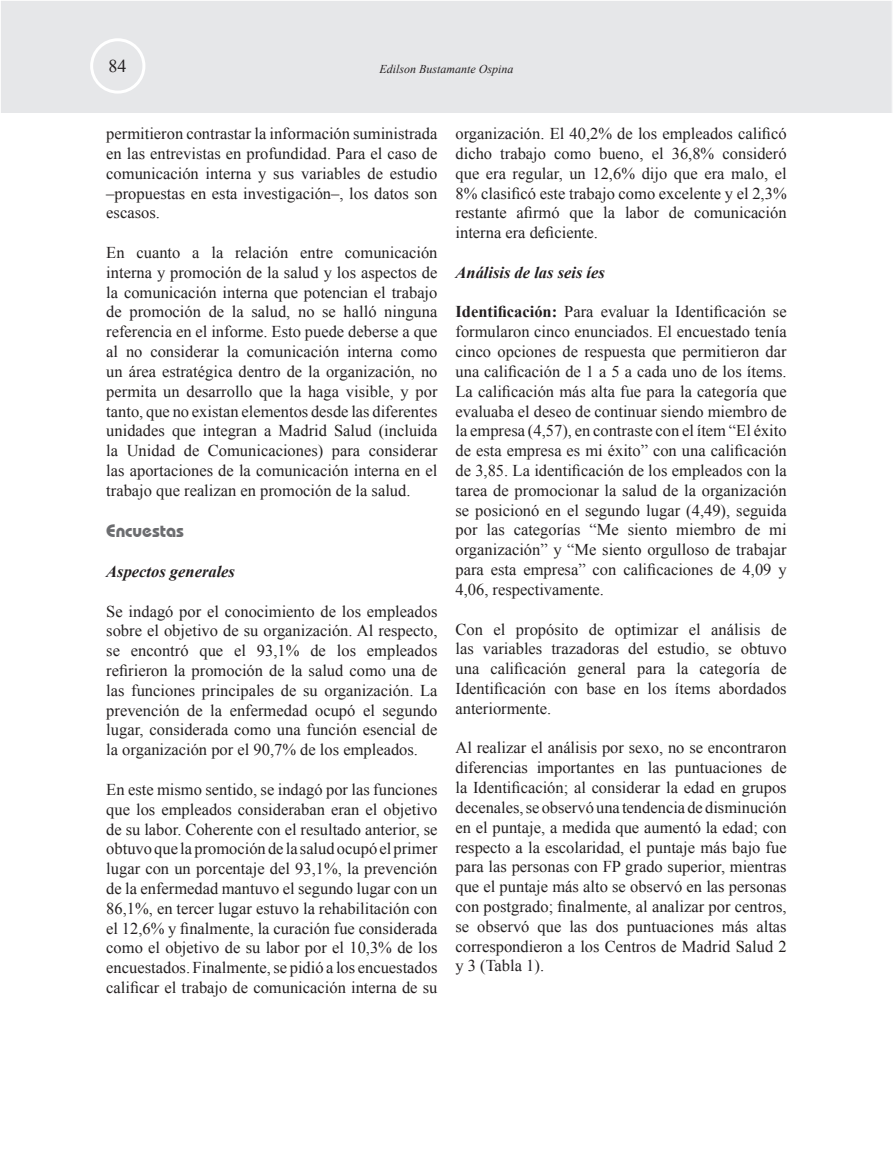
<style>
.page{position:relative;width:893px;height:1149px;background:#fff}
.page>*{position:absolute;margin:0;border:0;box-sizing:border-box;transform-origin:0 0}
.t1{font:700 18px "Bauhaus IT Cby BT";color:#6c6d70}
.t2{font:18px "Times New Roman";color:#231f20}
.t3{font:16.5px/19.8px "Times New Roman";color:#231f20;text-align:justify}
.t4{font:italic 700 16.5px "Times New Roman";color:#231f20}
.t5{font:italic 12px "Times New Roman";color:#231f20}
.s1{font-weight:700}
</style>
<div class="page">
<div style="left:0;top:0;width:893px;height:113px;background:#e6e7e9"></div>
<div style="left:90px;top:38px;width:55px;height:56px;border:3px solid #fff;border-radius:50%"></div>
<p class="t2" style="left:109px;top:54px;width:19px">84</p>
<p class="t5" style="left:379px;top:61px;width:136px">Edilson Bustamante Ospina</p>
<p class="t3" style="left:106px;top:123px;width:333px">permitieron contrastar la información suministrada en las entrevistas en profundidad. Para el caso de comunicación interna y sus variables de estudio –propuestas en esta investigación–, los datos son escasos.</p>
<p class="t3" style="left:106px;top:242px;width:333px">En cuanto a la relación entre comunicación interna y promoción de la salud y los aspectos de la comunicación interna que potencian el trabajo de promoción de la salud, no se halló ninguna referencia en el informe. Esto puede deberse a que al no considerar la comunicación interna como un área estratégica dentro de la organización, no permita un desarrollo que la haga visible, y por tanto, que no existan elementos desde las diferentes unidades que integran a Madrid Salud (incluida la Unidad de Comunicaciones) para considerar las aportaciones de la comunicación interna en el trabajo que realizan en promoción de la salud.</p>
<p class="t1" style="left:106px;top:520px;width:79px">Encuestas</p>
<p class="t4" style="left:106px;top:559px;width:130px">Aspectos generales</p>
<p class="t3" style="left:106px;top:600px;width:333px">Se indagó por el conocimiento de los empleados sobre el objetivo de su organización. Al respecto, se encontró que el 93,1% de los empleados refirieron la promoción de la salud como una de las funciones principales de su organización. La prevención de la enfermedad ocupó el segundo lugar, considerada como una función esencial de la organización por el 90,7% de los empleados.</p>
<p class="t3" style="left:106px;top:779px;width:333px">En este mismo sentido, se indagó por las funciones que los empleados consideraban eran el objetivo de su labor. Coherente con el resultado anterior, se obtuvo que la promoción de la salud ocupó el primer lugar con un porcentaje del 93,1%, la prevención de la enfermedad mantuvo el segundo lugar con un 86,1%, en tercer lugar estuvo la rehabilitación con el 12,6% y finalmente, la curación fue considerada como el objetivo de su labor por el 10,3% de los encuestados. Finalmente, se pidió a los encuestados calificar el trabajo de comunicación interna de su</p>
<p class="t3" style="left:455px;top:123px;width:333px">organización. El 40,2% de los empleados calificó dicho trabajo como bueno, el 36,8% consideró que era regular, un 12,6% dijo que era malo, el 8% clasificó este trabajo como excelente y el 2,3% restante afirmó que la labor de comunicación interna era deficiente.</p>
<p class="t4" style="left:455px;top:261px;width:151px">Análisis de las seis íes</p>
<p class="t3" style="left:455px;top:302px;width:333px"><span class="s1">Identificación:</span> Para evaluar la Identificación se formularon cinco enunciados. El encuestado tenía cinco opciones de respuesta que permitieron dar una calificación de 1 a 5 a cada uno de los ítems.<br>La calificación más alta fue para la categoría que evaluaba el deseo de continuar siendo miembro de la empresa (4,57), en contraste con el ítem “El éxito de esta empresa es mi éxito” con una calificación de 3,85. La identificación de los empleados con la tarea de promocionar la salud de la organización se posicionó en el segundo lugar (4,49), seguida por las categorías “Me siento miembro de mi organización” y “Me siento orgulloso de trabajar para esta empresa” con calificaciones de 4,09 y 4,06, respectivamente.</p>
<p class="t3" style="left:455px;top:618px;width:333px">Con el propósito de optimizar el análisis de las variables trazadoras del estudio, se obtuvo una calificación general para la categoría de Identificación con base en los ítems abordados anteriormente.</p>
<p class="t3" style="left:455px;top:737px;width:333px">Al realizar el análisis por sexo, no se encontraron diferencias importantes en las puntuaciones de la Identificación; al considerar la edad en grupos decenales, se observó una tendencia de disminución en el puntaje, a medida que aumentó la edad; con respecto a la escolaridad, el puntaje más bajo fue para las personas con FP grado superior, mientras que el puntaje más alto se observó en las personas con postgrado; finalmente, al analizar por centros, se observó que las dos puntuaciones más altas correspondieron a los Centros de Madrid Salud 2 y 3 (Tabla 1).</p>
</div>
